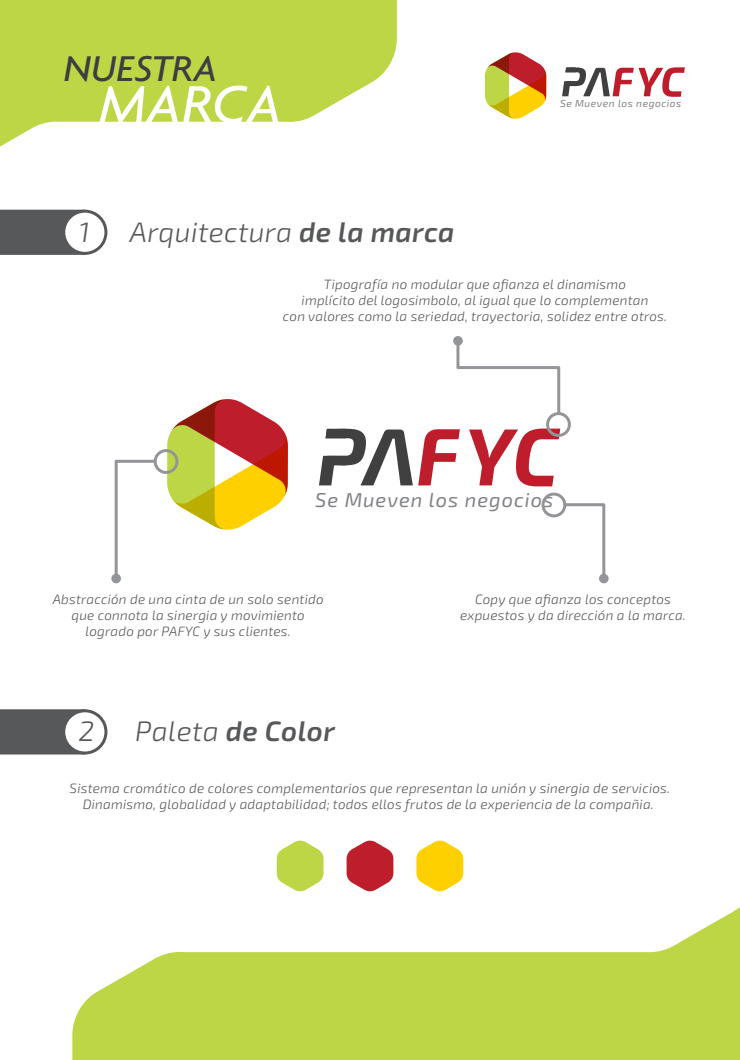
<style>
.page{position:relative;width:740px;height:1060px;background:#fff}
.page>*{position:absolute;margin:0;border:0;box-sizing:border-box;transform-origin:0 0}
.t1{font:italic 500 57.5px "Agenda";color:#fff}
.t2{font:italic 500 38.7px "Agenda";color:#3e3e3f}
.t3{font:italic 300 28px "Exo 2.0";letter-spacing:.015em;color:#57585a}
.t4{font:italic 600 28px "Exo 2.0";letter-spacing:.015em;color:#57585a}
.t5{font:italic 20.1px "Exo 2.0";letter-spacing:.05em;color:#808285}
.t6{font:italic 300 13.5px/16.2px "Exo 2.0";letter-spacing:.015em;color:#57585a;text-align:center}
.t7{font:italic 10.2px "Exo 2.0";letter-spacing:.05em;color:#808285}
.s1{font-weight:600}
.s2{font-weight:300}
</style>
<div class="page">
<svg style="left:167px;top:399px;width:121px;height:131px"></svg>
<svg style="left:319px;top:429px;width:141px;height:56px"></svg>
<svg style="left:469px;top:428px;width:91px;height:58px"></svg>
<div style="left:0;top:210px;width:80px;height:45px;background:#57585a"></div>
<svg style="left:0;top:0;width:397px;height:147px;fill:#bcd646"></svg>
<div style="left:546px;top:412px;width:25px;height:25px;border:3px solid #939598;border-radius:50%"></div>
<svg style="left:456px;top:338px;width:106px;height:78px"></svg>
<div style="left:154px;top:449px;width:24px;height:25px;border:3px solid #939598;border-radius:50%"></div>
<div style="left:111px;top:574px;width:10px;height:9px;background:#939598;border-radius:50%"></div>
<svg style="left:599px;top:574px;width:10px;height:9px"></svg>
<div style="left:453px;top:336px;width:10px;height:10px;background:#939598;border-radius:50%"></div>
<svg style="left:113px;top:458px;width:45px;height:122px"></svg>
<div style="left:542px;top:492px;width:24px;height:25px;border:3px solid #939598;border-radius:50%"></div>
<svg style="left:562px;top:502px;width:45px;height:79px"></svg>
<div style="left:64px;top:211px;width:42px;height:42px;background:#fff;border-radius:50%"></div>
<div style="left:62px;top:210px;width:45px;height:45px;border:3px solid #57585a;border-radius:50%"></div>
<div style="left:0;top:709px;width:80px;height:45px;background:#57585a"></div>
<div style="left:64px;top:711px;width:42px;height:42px;background:#fff;border-radius:50%"></div>
<div style="left:62px;top:709px;width:45px;height:45px;border:3px solid #57585a;border-radius:50%"></div>
<svg style="left:277px;top:840px;width:47px;height:51px"></svg>
<svg style="left:347px;top:840px;width:46px;height:51px"></svg>
<svg style="left:416px;top:840px;width:47px;height:51px"></svg>
<svg style="left:72px;top:907px;width:668px;height:153px;fill:#bcd646"></svg>
<svg style="left:485px;top:52px;width:61px;height:67px"></svg>
<svg style="left:562px;top:67px;width:123px;height:30px"></svg>
<h2 class="t2" style="left:64px;top:45px;width:155px">NUESTRA</h2>
<h1 class="t1" style="left:99px;top:70px;width:185px">MARCA</h1>
<h3 class="t3" style="left:79px;top:216px;width:12px">1</h3>
<h3 class="t3" style="left:130px;top:216px;width:326px">Arquitectura <span class="s1">de la marca</span></h3>
<p class="t7" style="left:560px;top:98px;width:123px">Se Mueven los negocios</p>
<p class="t6" style="left:283px;top:276px;width:386px">Tipografía no modular que afianza el dinamismo<br>implícito del logosimbolo, al igual que lo complementan<br>con valores como la seriedad, trayectoria, solidez entre otros.</p>
<h3 class="t5" style="left:315px;top:488px;width:240px">Se Mueven los negocios</h3>
<p class="t6" style="left:53px;top:591px;width:272px">Abstracción de una cinta de un solo sentido que connota la sinergia y movimiento logrado por PAFYC y sus clientes.</p>
<p class="t6" style="left:460px;top:591px;width:227px">Copy que afianza los conceptos expuestos y da dirección a la marca.</p>
<h3 class="t3" style="left:79px;top:715px;width:17px">2</h3>
<h3 class="t4" style="left:135px;top:715px;width:201px"><span class="s2">Paleta</span> de Color</h3>
<p class="t6" style="left:70px;top:780px;width:602px">Sistema cromático de colores complementarios que representan la unión y sinergia de servicios.<br>Dinamismo, globalidad y adaptabilidad; todos ellos frutos de la experiencia de la compañia.</p>
</div>
